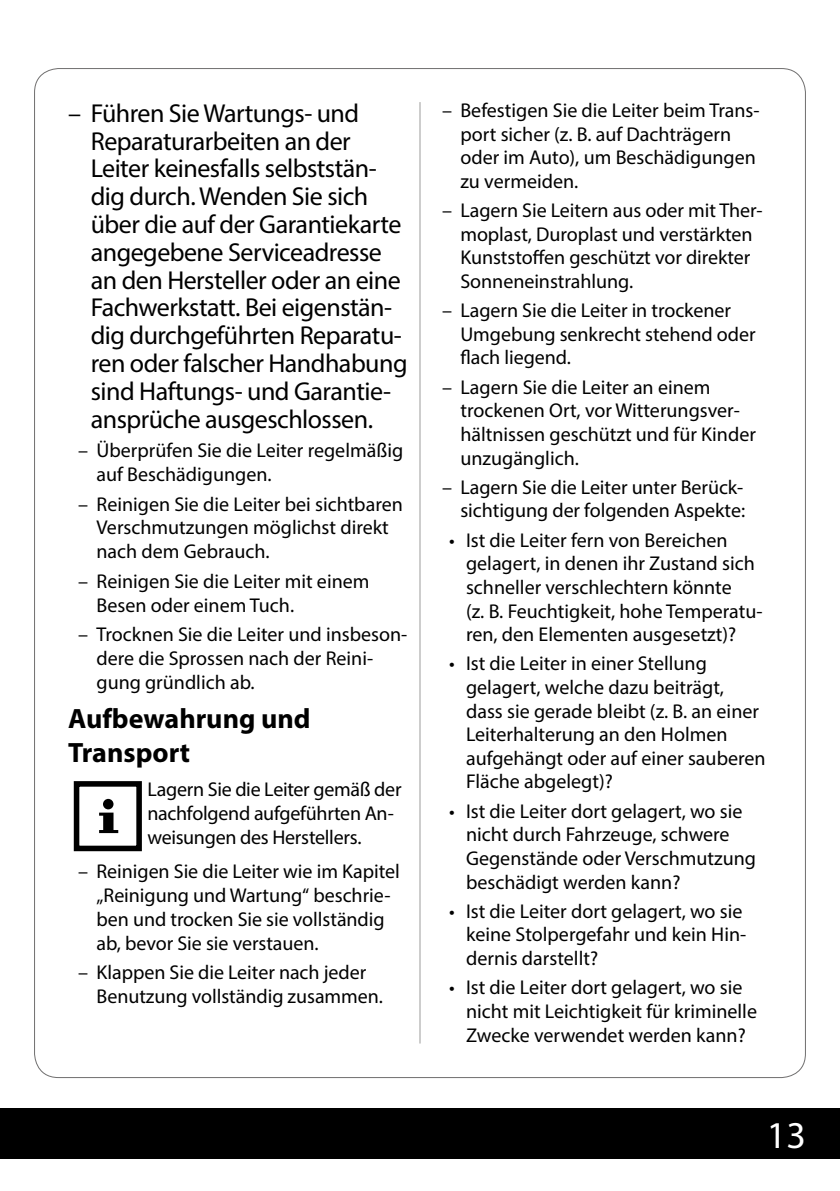
<style>
.page{position:relative;width:840px;height:1191px;background:#fff}
.page>*{position:absolute;margin:0;border:0;box-sizing:border-box;transform-origin:0 0}
.t1{font:38px "Myriad Pro";color:#fff}
.t2{font:700 28px/33.6px "Myriad Pro";color:#000}
.t3{font:26px/27.8px "Myriad Pro";letter-spacing:-.02em;color:#000}
.t4{font:20px/23.6px "Myriad Pro";color:#000}
</style>
<div class="page">
<div style="left:0;top:1108px;width:839px;height:51px;background:#000"></div>
<hr style="left:419px;top:102px;width:1px;height:941px;background:#9d9d9c">
<div style="left:74px;top:781px;width:68px;height:70px;border:6px solid #000"></div>
<div style="left:103px;top:799px;width:10px;height:10px;background:#000;border-radius:50%"></div>
<svg style="left:99px;top:812px;width:19px;height:21px"></svg>
<p class="t3" style="left:91px;top:99px;width:318px;text-indent:-23px">– Führen Sie Wartungs- und<br>Reparaturarbeiten an der<br>Leiter keinesfalls selbststän&shy;dig durch. Wenden Sie sich über die auf der Garantiekarte angegebene Serviceadresse an den Hersteller oder an eine<br>Fachwerkstatt. Bei eigenstän&shy;dig durchgeführten Reparatu&shy;ren oder falscher Handhabung sind Haftungs- und Garantie&shy;ansprüche ausgeschlossen.</p>
<p class="t4" style="left:96px;top:438px;width:308px;text-indent:-18px">– Überprüfen Sie die Leiter regelmäßig auf Beschädigungen.</p>
<p class="t4" style="left:96px;top:492px;width:308px;text-indent:-18px">– Reinigen Sie die Leiter bei sichtbaren<br>Verschmutzungen möglichst direkt nach dem Gebrauch.</p>
<p class="t4" style="left:96px;top:569px;width:274px;text-indent:-18px">– Reinigen Sie die Leiter mit einem<br>Besen oder einem Tuch.</p>
<p class="t4" style="left:96px;top:622px;width:312px;text-indent:-18px">– Trocknen Sie die Leiter und insbeson&shy;dere die Sprossen nach der Reini&shy;gung gründlich ab.</p>
<h2 class="t2" style="left:68px;top:701px;width:244px">Aufbewahrung und<br>Transport</h2>
<p class="t4" style="left:147px;top:777px;width:255px">Lagern Sie die Leiter gemäß der nachfolgend aufgeführten An&shy;weisungen des Herstellers.</p>
<p class="t4" style="left:96px;top:859px;width:305px;text-indent:-18px">– Reinigen Sie die Leiter wie im Kapitel „Reinigung und Wartung“ beschrie&shy;ben und trocken Sie sie vollständig ab, bevor Sie sie verstauen.</p>
<p class="t4" style="left:96px;top:960px;width:288px;text-indent:-18px">– Klappen Sie die Leiter nach jeder<br>Benutzung vollständig zusammen.</p>
<p class="t4" style="left:460px;top:98px;width:300px;text-indent:-18px">– Befestigen Sie die Leiter beim Trans&shy;port sicher (z. B. auf Dachträgern oder im Auto), um Beschädigungen zu vermeiden.</p>
<p class="t4" style="left:460px;top:198px;width:303px;text-indent:-18px">– Lagern Sie Leitern aus oder mit Ther&shy;moplast, Duroplast und verstärkten Kunststoffen geschützt vor direkter Sonneneinstrahlung.</p>
<p class="t4" style="left:460px;top:298px;width:296px;text-indent:-18px">– Lagern Sie die Leiter in trockener<br>Umgebung senkrecht stehend oder flach liegend.</p>
<p class="t4" style="left:460px;top:375px;width:297px;text-indent:-18px">– Lagern Sie die Leiter an einem trockenen Ort, vor Witterungsver&shy;hältnissen geschützt und für Kinder unzugänglich.</p>
<p class="t4" style="left:442px;top:475px;width:304px;text-align:right">– Lagern Sie die Leiter unter Berück&shy;sichtigung der folgenden Aspekte:</p>
<p class="t4" style="left:466px;top:528px;width:298px;text-indent:-17px">• Ist die Leiter fern von Bereichen gelagert, in denen ihr Zustand sich schneller verschlechtern könnte<br>(z. B. Feuchtigkeit, hohe Temperatu&shy;ren, den Elementen ausgesetzt)?</p>
<p class="t4" style="left:466px;top:651px;width:301px;text-indent:-17px">• Ist die Leiter in einer Stellung gelagert, welche dazu beiträgt, dass sie gerade bleibt (z. B. an einer<br>Leiterhalterung an den Holmen aufgehängt oder auf einer sauberen<br>Fläche abgelegt)?</p>
<p class="t4" style="left:466px;top:799px;width:291px;text-indent:-17px">• Ist die Leiter dort gelagert, wo sie nicht durch Fahrzeuge, schwere<br>Gegenstände oder Verschmutzung beschädigt werden kann?</p>
<p class="t4" style="left:466px;top:899px;width:281px;text-indent:-17px">• Ist die Leiter dort gelagert, wo sie keine Stolpergefahr und kein Hin&shy;dernis darstellt?</p>
<p class="t4" style="left:466px;top:975px;width:292px;text-indent:-17px">• Ist die Leiter dort gelagert, wo sie nicht mit Leichtigkeit für kriminelle<br>Zwecke verwendet werden kann?</p>
<h1 class="t1" style="left:766px;top:1112px;width:40px">13</h1>
</div>
